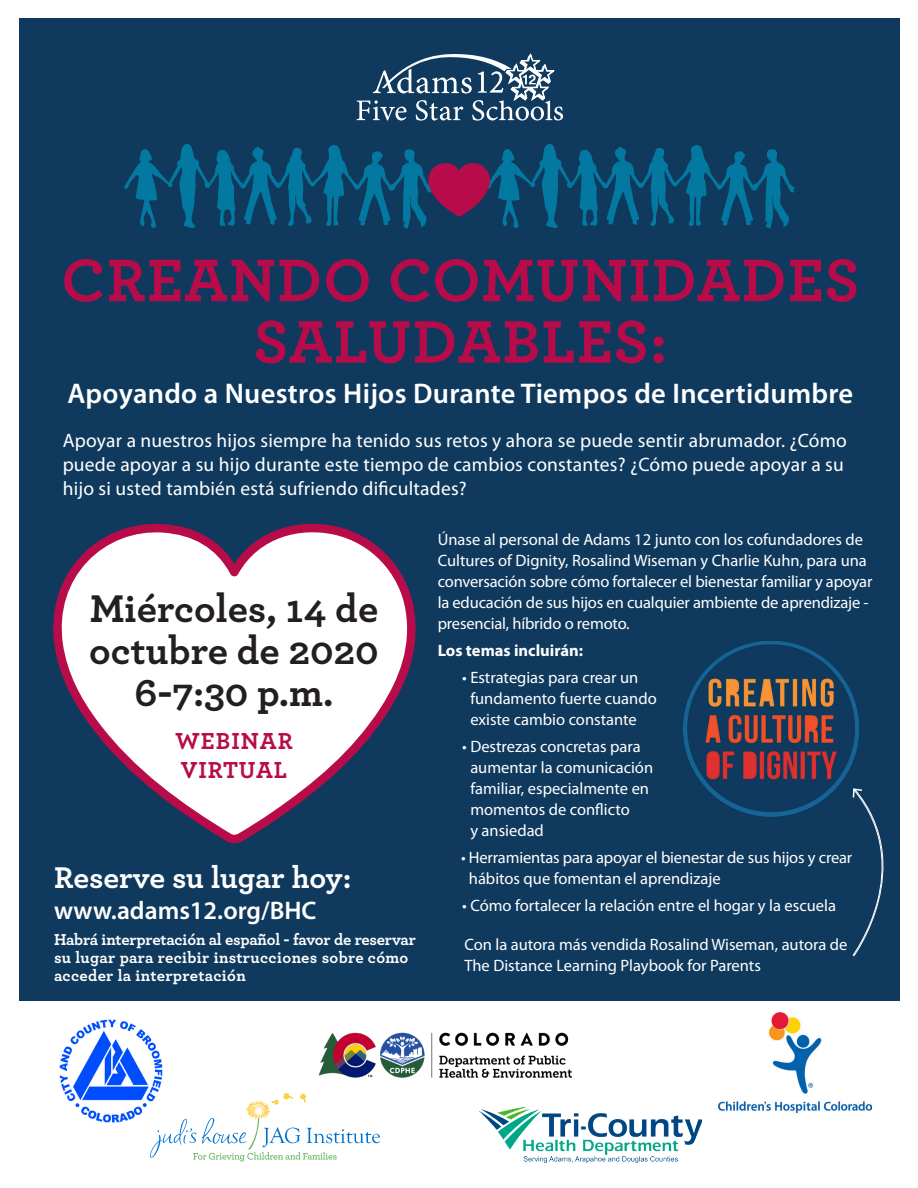
<style>
.page{position:relative;width:918px;height:1188px;background:#fff}
.page>*{position:absolute;margin:0;border:0;box-sizing:border-box;transform-origin:0 0}
.t1{font:700 63px/61.5px "Archer";letter-spacing:.02em;color:#b80b4a;text-align:center}
.t2{font:700 40.5px/42px "Archer";color:#231f20}
.t3{font:700 31.5px "Archer";letter-spacing:-.005em;color:#fff}
.t4{font:600 28.5px "Myriad Pro";letter-spacing:.01em;color:#fff}
.t5{font:600 25.5px "Myriad Pro";color:#fff}
.t6{font:700 24.3px/29.1px "Archer";letter-spacing:.04em;color:#b80b4a}
.t7{font:19.5px/24px "Myriad Pro";letter-spacing:.01em;color:#fff}
.t8{font:16.5px/21px "Myriad Pro";color:#fff}
.t9{font:700 16.5px/18px "Archer";letter-spacing:.015em;color:#fff}
.t10{font:700 16.5px "Myriad Pro";color:#fff}
</style>
<div class="page">
<div style="left:20px;top:18px;width:880px;height:983px;background:#0f3a5e"></div>
<svg style="left:124px;top:144px;width:671px;height:85px"></svg>
<svg style="left:357px;top:54px;width:206px;height:67px"></svg>
<svg style="left:53px;top:523px;width:363px;height:321px"></svg>
<img style="left:718px;top:1013px;width:153px;height:100px">
<img style="left:319px;top:1032px;width:253px;height:46px">
<svg style="left:150px;top:1093px;width:230px;height:69px"></svg>
<img style="left:479px;top:1107px;width:223px;height:55px">
<img style="left:59px;top:1019px;width:109px;height:109px">
<img style="left:683px;top:641px;width:176px;height:176px">
<svg style="left:852px;top:788px;width:32px;height:169px"></svg>
<p class="t1" style="left:61px;top:245px;width:800px">CREANDO COMUNIDADES<br>SALUDABLES:</p>
<p class="t4" style="left:67px;top:378px;width:787px">Apoyando a Nuestros Hijos Durante Tiempos de Incertidumbre</p>
<p class="t7" style="left:63px;top:428px;width:786px">Apoyar a nuestros hijos siempre ha tenido sus retos y ahora se puede sentir abrumador. ¿Cómo puede apoyar a su hijo durante este tiempo de cambios constantes? ¿Cómo puede apoyar a su hijo si usted también está sufriendo dificultades?</p>
<p class="t2" style="left:89px;top:585px;width:291px">Miércoles, 14 de octubre de 2020</p>
<p class="t2" style="left:135px;top:669px;width:200px">6-7:30 p.m.</p>
<p class="t6" style="left:175px;top:725px;width:119px">WEBINAR<br>VIRTUAL</p>
<p class="t3" style="left:54px;top:853px;width:299px">Reserve su lugar hoy:</p>
<p class="t5" style="left:54px;top:896px;width:264px">www.adams12.org/BHC</p>
<p class="t9" style="left:54px;top:929px;width:363px">Habrá interpretación al español - favor de reservar su lugar para recibir instrucciones sobre cómo acceder la interpretación</p>
<p class="t8" style="left:438px;top:529px;width:436px">Únase al personal de Adams 12 junto con los cofundadores de Cultures of Dignity, Rosalind Wiseman y Charlie Kuhn, para una conversación sobre cómo fortalecer el bienestar familiar y apoyar la educación de sus hijos en cualquier ambiente de aprendizaje - presencial, híbrido o remoto.</p>
<p class="t10" style="left:438px;top:641px;width:147px">Los temas incluirán:</p>
<p class="t8" style="left:470px;top:667px;width:188px;text-indent:-8px">• Estrategias para crear un fundamento fuerte cuando existe cambio constante</p>
<p class="t8" style="left:470px;top:736px;width:184px;text-indent:-8px">• Destrezas concretas para aumentar la comunicación familiar, especialmente en momentos de conflicto<br>y ansiedad</p>
<p class="t8" style="left:469px;top:847px;width:385px;text-indent:-8px">• Herramientas para apoyar el bienestar de sus hijos y crear hábitos que fomentan el aprendizaje</p>
<p class="t8" style="left:462px;top:895px;width:375px">• Cómo fortalecer la relación entre el hogar y la escuela</p>
<p class="t8" style="left:464px;top:934px;width:385px">Con la autora más vendida Rosalind Wiseman, autora de<br>The Distance Learning Playbook for Parents</p>
</div>
